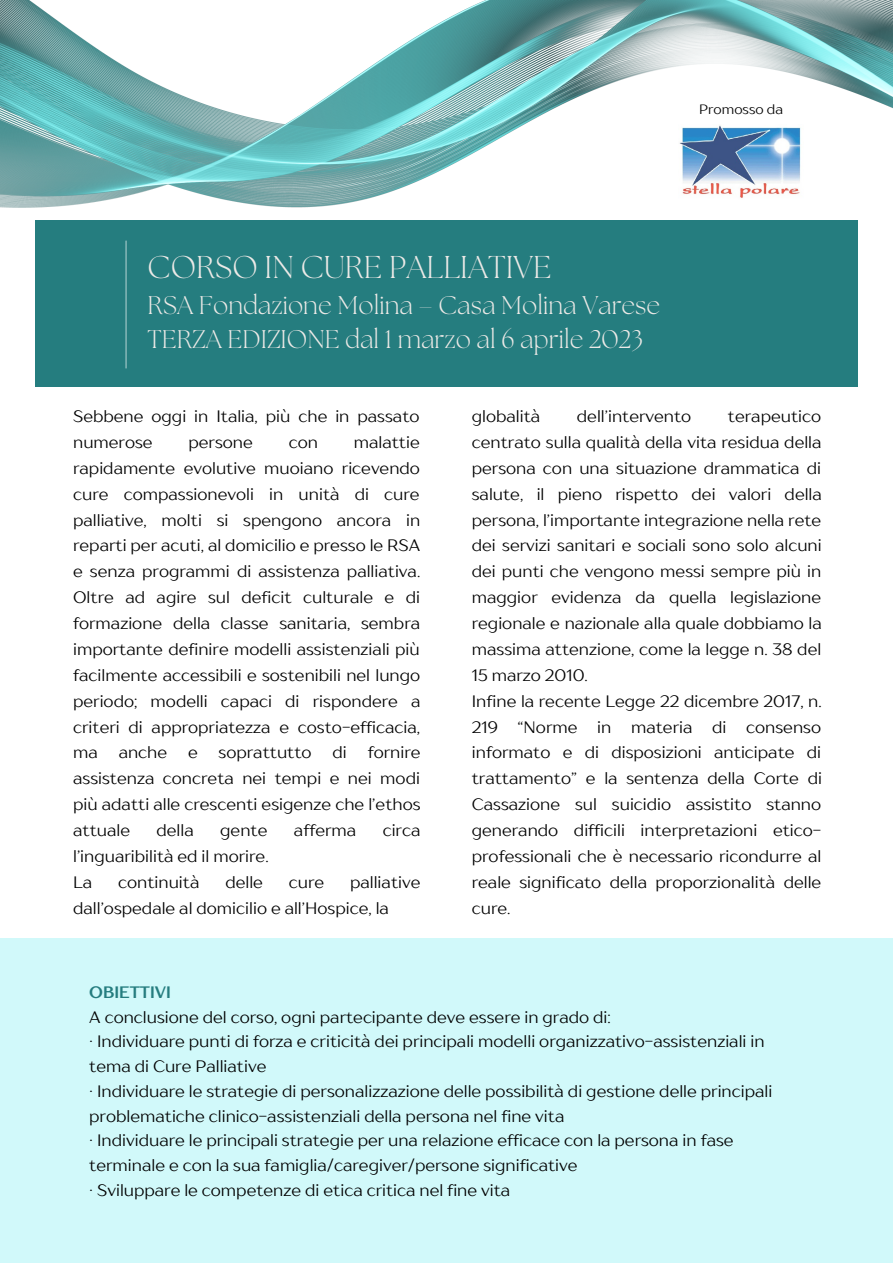
<style>
.page{position:relative;width:893px;height:1264px;background:#fff}
.page>*{position:absolute;margin:0;border:0;box-sizing:border-box;transform-origin:0 0}
.t1{font:300 31.5px "The Seasons";color:#edeae7}
.t2{font:300 25.5px/33.8px "The Seasons";color:#edeae7}
.t3{font:16.5px/25.8px "TT Drugs";color:#000}
.t4{font:700 16.5px "TT Drugs";color:#257d7f}
.t5{font:13.5px "TT Drugs";color:#000}
</style>
<div class="page">
<div style="left:35px;top:220px;width:822px;height:166px;background:#257d7f"></div>
<hr style="left:125px;top:241px;width:2px;height:127px;background:#fff">
<div style="left:0;top:938px;width:892px;height:324px;background:#d1f9fa"></div>
<img style="left:0;top:0;width:892px;height:208px">
<img style="left:679px;top:125px;width:124px;height:75px">
<p class="t5" style="left:699px;top:101px;width:85px">Promosso da</p>
<h1 class="t1" style="left:148px;top:253px;width:405px">CORSO IN CURE PALLIATIVE</h1>
<h2 class="t2" style="left:148px;top:290px;width:514px">RSA Fondazione Molina – Casa Molina Varese<br>TERZA EDIZIONE dal 1 marzo al 6 aprile 2023</h2>
<p class="t3" style="left:73px;top:403px;width:348px">Sebbene oggi in Italia, più che in passato numerose</p>
<p class="t3" style="left:73px;top:429px;width:349px;text-align:justify;text-indent:280px">malattie rapidamente evolutive muoiano ricevendo cure compassionevoli in unità di cure palliative, molti si spengono ancora in reparti per acuti, al domicilio e presso le RSA e senza programmi di assistenza palliativa.<br>Oltre ad agire sul deficit culturale e di formazione della classe sanitaria, sembra importante definire modelli assistenziali più facilmente accessibili e sostenibili nel lungo periodo; modelli capaci di rispondere a criteri di appropriatezza e costo-efficacia, ma</p>
<p class="t3" style="left:188px;top:429px;width:66px">persone</p>
<p class="t3" style="left:289px;top:429px;width:31px">con</p>
<p class="t3" style="left:73px;top:739px;width:349px;text-align:justify;text-indent:294px">fornire assistenza concreta nei tempi e nei modi più adatti alle crescenti esigenze che l’ethos attuale</p>
<p class="t3" style="left:119px;top:739px;width:50px">anche</p>
<p class="t3" style="left:188px;top:739px;width:11px">e</p>
<p class="t3" style="left:218px;top:739px;width:95px">soprattutto</p>
<p class="t3" style="left:332px;top:739px;width:16px">di</p>
<p class="t3" style="left:156px;top:817px;width:39px">della</p>
<p class="t3" style="left:220px;top:817px;width:49px">gente</p>
<p class="t3" style="left:294px;top:817px;width:64px">afferma</p>
<p class="t3" style="left:382px;top:817px;width:39px">circa</p>
<p class="t3" style="left:73px;top:842px;width:197px">l’inguaribilità ed il morire.<br>La</p>
<p class="t3" style="left:118px;top:868px;width:83px">continuità</p>
<p class="t3" style="left:225px;top:868px;width:39px">delle</p>
<p class="t3" style="left:289px;top:868px;width:37px">cure</p>
<p class="t3" style="left:73px;top:868px;width:349px;text-indent:277px">palliative dall’ospedale al domicilio e all’Hospice, la</p>
<p class="t3" style="left:472px;top:403px;width:70px">globalità</p>
<p class="t3" style="left:577px;top:403px;width:116px">dell’intervento</p>
<p class="t3" style="left:472px;top:403px;width:352px;text-indent:256px">terapeutico centrato sulla qualità della vita residua della persona con una situazione drammatica di salute, il pieno rispetto dei valori della persona, l’importante integrazione nella rete dei servizi sanitari e sociali sono solo alcuni dei punti che vengono messi sempre più in maggior evidenza da quella legislazione regionale e nazionale alla quale dobbiamo la massima attenzione, come la legge n. 38 del 15 marzo 2010.<br>Infine la recente Legge 22 dicembre 2017, n.<br>219 “Norme in materia di consenso informato e di disposizioni anticipate di trattamento” e la sentenza della Corte di Cassazione sul suicidio assistito stanno generando difficili interpretazioni etico&shy;professionali che è necessario ricondurre al reale significato della proporzionalità delle cure.</p>
<p class="t4" style="left:89px;top:981px;width:83px">OBIETTIVI</p>
<p class="t3" style="left:89px;top:1004px;width:684px;line-height:24.8px">A conclusione del corso, ogni partecipante deve essere in grado di:<br>· Individuare punti di forza e criticità dei principali modelli organizzativo-assistenziali in tema di Cure Palliative<br>· Individuare le strategie di personalizzazione delle possibilità di gestione delle principali problematiche clinico-assistenziali della persona nel fine vita<br>· Individuare le principali strategie per una relazione efficace con la persona in fase terminale e con la sua famiglia/caregiver/persone significative<br>· Sviluppare le competenze di etica critica nel fine vita</p>
</div>
